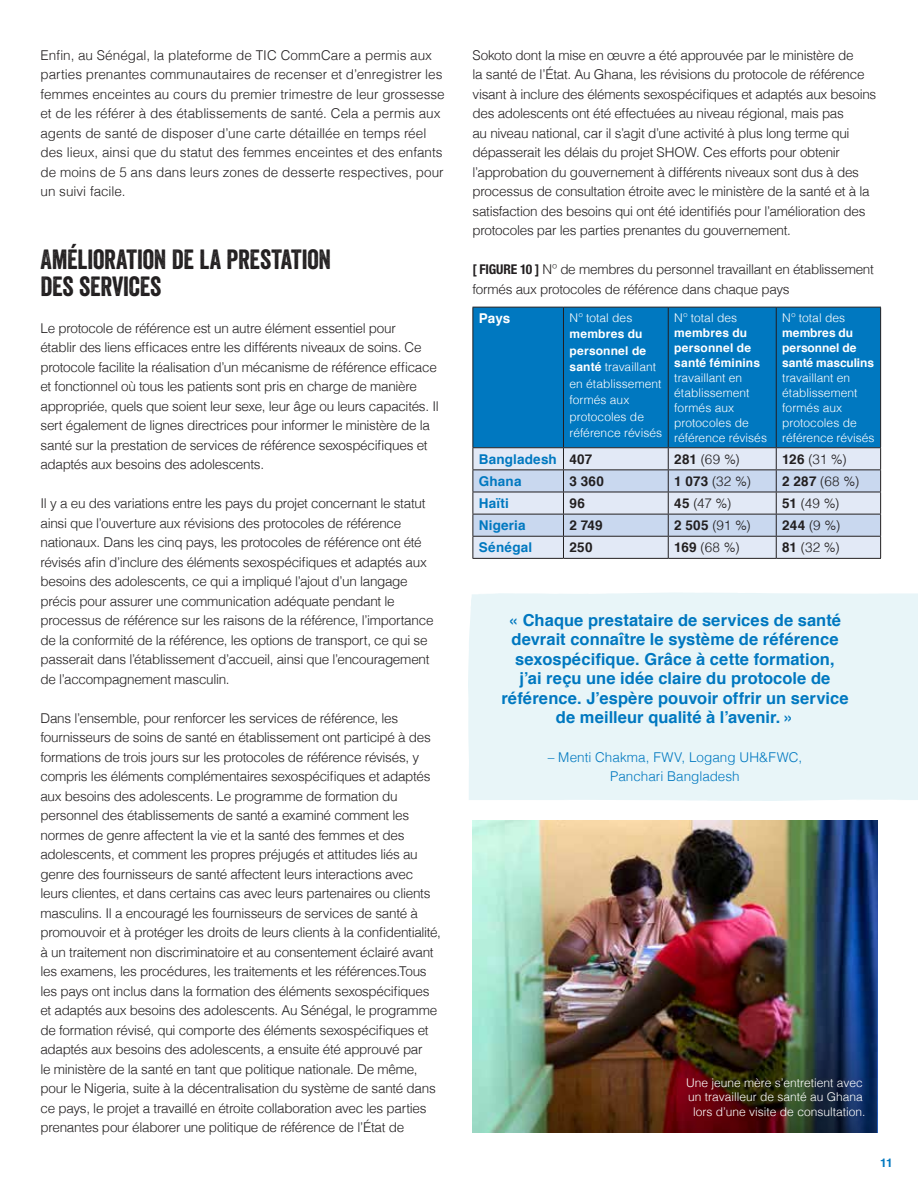
<style>
.page{position:relative;width:918px;height:1188px;background:#fff}
.page>*{position:absolute;margin:0;border:0;box-sizing:border-box;transform-origin:0 0}
.t1{font:27px/27px "Veneer";letter-spacing:-.01em;color:#221f20}
.t2{font:700 16.5px/19.5px "Helvetica";letter-spacing:.005em;color:#0078c0;text-align:center}
.t3{font:300 13.5px/19.5px "Helvetica";letter-spacing:-.02em;color:#221f20}
.t4{font:300 13.5px/19.5px "Helvetica";color:#221f20}
.t5{font:300 13.5px/19.5px "Helvetica";color:#0078c0;text-align:center}
.t6{font:700 13.5px "Helvetica";letter-spacing:.015em;color:#0078c0}
.t7{font:700 13.5px "Helvetica";letter-spacing:.02em;color:#221f20}
.t8{font:700 13.5px "Helvetica";color:#fff}
.t9{font:300 12px/15px "Helvetica";color:#fff}
.t10{font:700 12px/15px "Helvetica";letter-spacing:.01em;color:#fff}
.t11{font:700 12px "Helvetica";color:#0078c0}
.s1{font-family:"Helvetica Neue";font-weight:700;font-stretch:condensed}
.s2{font-weight:700}
.s3{color:#221f20}
</style>
<div class="page">
<div style="left:468px;top:592px;width:450px;height:209px;background:#e8f5f8"></div>
<div style="left:473px;top:308px;width:407px;height:139px;background:#0078c0"></div>
<hr style="left:472px;top:307px;width:91px;height:1px;background:#221f20">
<hr style="left:472px;top:307px;width:1px;height:140px;background:#221f20">
<hr style="left:563px;top:307px;width:105px;height:1px;background:#221f20">
<hr style="left:563px;top:307px;width:1px;height:140px;background:#221f20">
<hr style="left:668px;top:307px;width:108px;height:1px;background:#221f20">
<hr style="left:668px;top:307px;width:1px;height:140px;background:#221f20">
<hr style="left:776px;top:307px;width:105px;height:1px;background:#221f20">
<hr style="left:776px;top:307px;width:1px;height:140px;background:#221f20">
<hr style="left:880px;top:307px;width:1px;height:140px;background:#221f20">
<hr style="left:472px;top:447px;width:91px;height:1px;background:#221f20">
<hr style="left:563px;top:447px;width:105px;height:1px;background:#221f20">
<hr style="left:668px;top:447px;width:108px;height:1px;background:#221f20">
<hr style="left:776px;top:447px;width:105px;height:1px;background:#221f20">
<svg style="left:472px;top:448px;width:409px;height:110px;background:#ced8e8"></svg>
<hr style="left:472px;top:558px;width:91px;height:1px;background:#221f20">
<hr style="left:563px;top:558px;width:105px;height:1px;background:#221f20">
<hr style="left:668px;top:558px;width:108px;height:1px;background:#221f20">
<hr style="left:776px;top:558px;width:105px;height:1px;background:#221f20">
<img style="left:472px;top:820px;width:406px;height:98px">
<img style="left:472px;top:918px;width:406px;height:214px">
<p class="t4" style="left:40px;top:45px;width:406px">Enfin, au Sénégal, la plateforme de TIC CommCare a permis aux parties prenantes communautaires de recenser et d’enregistrer les femmes enceintes au cours du premier trimestre de leur grossesse et de les référer à des établissements de santé. Cela a permis aux agents de santé de disposer d’une carte détaillée en temps réel des lieux, ainsi que du statut des femmes enceintes et des enfants de moins de 5 ans dans leurs zones de desserte respectives, pour un suivi facile.</p>
<h1 class="t1" style="left:40px;top:246px;width:292px">AMÉLIORATION DE LA PRESTATION<br>DES SERVICES</h1>
<p class="t3" style="left:40px;top:318px;width:400px">Le protocole de référence est un autre élément essentiel pour<br>établir des liens efficaces entre les différents niveaux de soins. Ce protocole facilite la réalisation d’un mécanisme de référence efficace et fonctionnel où tous les patients sont pris en charge de manière appropriée, quels que soient leur sexe, leur âge ou leurs capacités. Il sert également de lignes directrices pour informer le ministère de la santé sur la prestation de services de référence sexospécifiques et adaptés aux besoins des adolescents.</p>
<p class="t3" style="left:40px;top:493px;width:395px">Il y a eu des variations entre les pays du projet concernant le statut ainsi que l’ouverture aux révisions des protocoles de référence nationaux. Dans les cinq pays, les protocoles de référence ont été révisés afin d’inclure des éléments sexospécifiques et adaptés aux besoins des adolescents, ce qui a impliqué l’ajout d’un langage précis pour assurer une communication adéquate pendant le processus de référence sur les raisons de la référence, l’importance de la conformité de la référence, les options de transport, ce qui se passerait dans l’établissement d’accueil, ainsi que l’encouragement de l’accompagnement masculin.</p>
<p class="t3" style="left:40px;top:707px;width:402px">Dans l’ensemble, pour renforcer les services de référence, les fournisseurs de soins de santé en établissement ont participé à des formations de trois jours sur les protocoles de référence révisés, y compris les éléments complémentaires sexospécifiques et adaptés aux besoins des adolescents. Le programme de formation du personnel des établissements de santé a examiné comment les normes de genre affectent la vie et la santé des femmes et des adolescents, et comment les propres préjugés et attitudes liés au genre des fournisseurs de santé affectent leurs interactions avec leurs clientes, et dans certains cas avec leurs partenaires ou clients masculins. Il a encouragé les fournisseurs de services de santé à promouvoir et à protéger les droits de leurs clients à la confidentialité, à un traitement non discriminatoire et au consentement éclairé avant les examens, les procédures, les traitements et les références.Tous les pays ont inclus dans la formation des éléments sexospécifiques et adaptés aux besoins des adolescents. Au Sénégal, le programme de formation révisé, qui comporte des éléments sexospécifiques et adaptés aux besoins des adolescents, a ensuite été approuvé par<br>le ministère de la santé en tant que politique nationale. De même, pour le Nigeria, suite à la décentralisation du système de santé dans ce pays, le projet a travaillé en étroite collaboration avec les parties prenantes pour élaborer une politique de référence de l’État de</p>
<p class="t3" style="left:472px;top:44px;width:405px">Sokoto dont la mise en œuvre a été approuvée par le ministère de<br>la santé de l’État. Au Ghana, les révisions du protocole de référence visant à inclure des éléments sexospécifiques et adaptés aux besoins des adolescents ont été effectuées au niveau régional, mais pas<br>au niveau national, car il s’agit d’une activité à plus long terme qui dépasserait les délais du projet SHOW. Ces efforts pour obtenir l’approbation du gouvernement à différents niveaux sont dus à des processus de consultation étroite avec le ministère de la santé et à la satisfaction des besoins qui ont été identifiés pour l’amélioration des protocoles par les parties prenantes du gouvernement.</p>
<p class="t3" style="left:472px;top:259px;width:403px"><span class="s1">[ FIGURE 10 ]</span> Nº de membres du personnel travaillant en établissement formés aux protocoles de référence dans chaque pays</p>
<p class="t8" style="left:479px;top:308px;width:33px">Pays</p>
<p class="t9" style="left:569px;top:309px;width:64px">Nº total des</p>
<p class="t9" style="left:569px;top:325px;width:94px;line-height:16.5px"><span class="s2">membres du personnel de santé</span> travaillant en établissement formés aux protocoles de référence révisés</p>
<p class="t9" style="left:674px;top:309px;width:64px">Nº total des</p>
<p class="t10" style="left:674px;top:325px;width:87px">membres du personnel de santé féminins</p>
<p class="t9" style="left:674px;top:369px;width:94px">travaillant en établissement formés aux protocoles de référence révisés</p>
<p class="t9" style="left:782px;top:309px;width:64px">Nº total des</p>
<p class="t10" style="left:782px;top:325px;width:93px">membres du personnel de santé masculins</p>
<p class="t9" style="left:782px;top:369px;width:94px">travaillant en établissement formés aux protocoles de référence révisés</p>
<p class="t6" style="left:479px;top:448px;width:115px">Bangladesh <span class="s3">407</span></p>
<p class="t3" style="left:674px;top:448px;width:67px"><span class="s2">281</span> (69 %)</p>
<p class="t3" style="left:782px;top:448px;width:66px"><span class="s2">126</span> (31 %)</p>
<p class="t6" style="left:479px;top:470px;width:44px">Ghana</p>
<p class="t7" style="left:569px;top:470px;width:36px">3 360</p>
<p class="t3" style="left:674px;top:470px;width:78px"><span class="s2">1 073</span> (32 %)</p>
<p class="t3" style="left:782px;top:470px;width:79px"><span class="s2">2 287</span> (68 %)</p>
<p class="t6" style="left:479px;top:492px;width:32px">Haïti</p>
<p class="t7" style="left:569px;top:492px;width:17px">96</p>
<p class="t3" style="left:674px;top:493px;width:59px"><span class="s2">45</span> (47 %)</p>
<p class="t3" style="left:782px;top:493px;width:59px"><span class="s2">51</span> (49 %)</p>
<p class="t6" style="left:479px;top:515px;width:48px">Nigeria</p>
<p class="t7" style="left:569px;top:515px;width:35px">2 749</p>
<p class="t3" style="left:674px;top:515px;width:78px"><span class="s2">2 505</span> (91 %)</p>
<p class="t3" style="left:782px;top:515px;width:59px"><span class="s2">244</span> (9 %)</p>
<p class="t6" style="left:479px;top:537px;width:55px">Sénégal</p>
<p class="t7" style="left:569px;top:537px;width:25px">250</p>
<p class="t3" style="left:674px;top:537px;width:67px"><span class="s2">169</span> (68 %)</p>
<p class="t3" style="left:782px;top:537px;width:59px"><span class="s2">81</span> (32 %)</p>
<p class="t2" style="left:501px;top:610px;width:349px">« Chaque prestataire de services de santé devrait connaître le système de référence sexospécifique. Grâce à cette formation,<br>j’ai reçu une idée claire du protocole de référence. J’espère pouvoir offrir un service de meilleur qualité à l’avenir. »</p>
<p class="t5" style="left:548px;top:747px;width:256px">– Menti Chakma, FWV, Logang UH&amp;FWC,<br>Panchari Bangladesh</p>
<p class="t9" style="left:686px;top:1074px;width:181px;line-height:14.4px;text-align:center">Une jeune mère s’entretient avec un travailleur de santé au Ghana lors d’une visite de consultation.</p>
<p class="t11" style="left:880px;top:1153px;width:14px">11</p>
</div>
